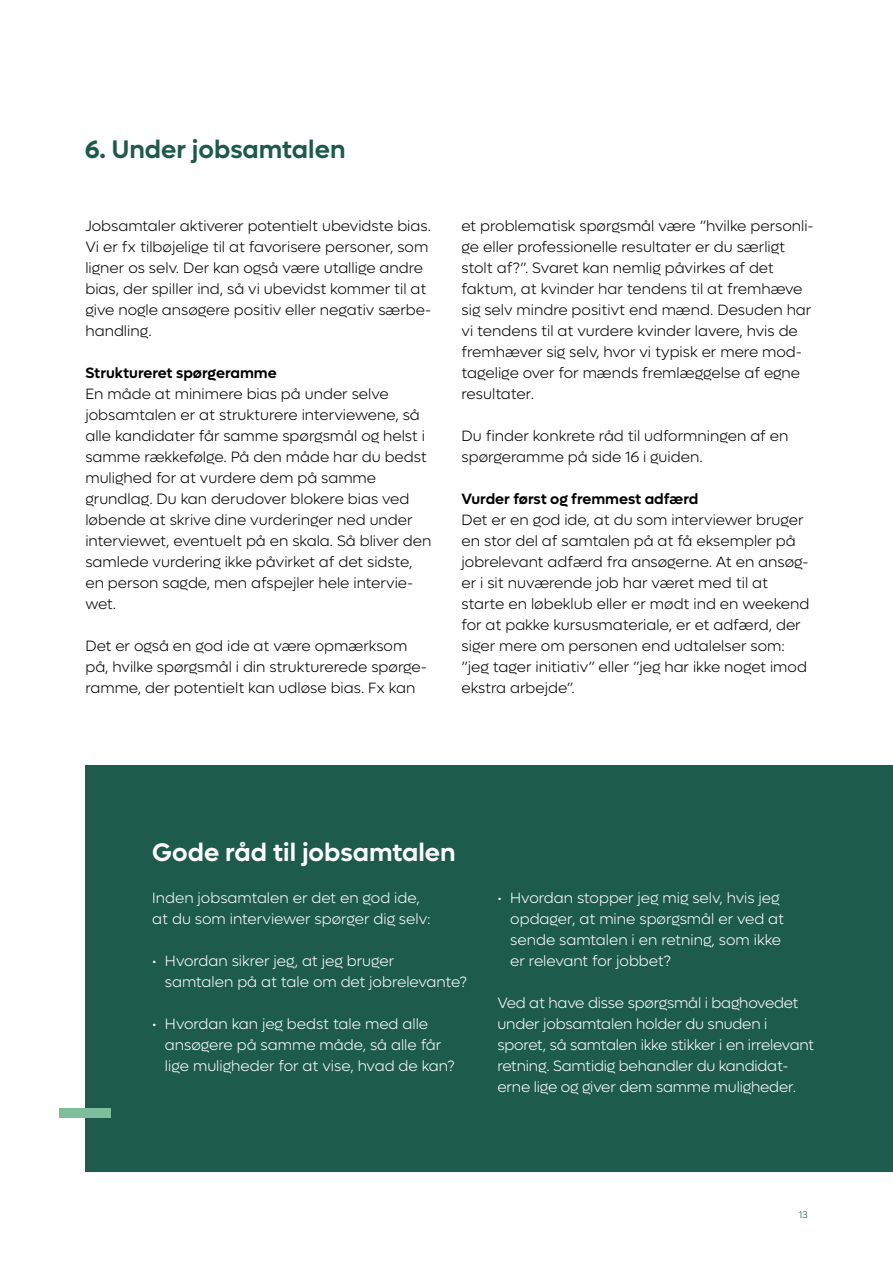
<style>
.page{position:relative;width:893px;height:1263px;background:#fff}
.page>*{position:absolute;margin:0;border:0;box-sizing:border-box;transform-origin:0 0}
.t1{font:600 25.5px "Lufga";color:#fff}
.t2{font:600 25.5px "Lufga";color:#1e5a4b}
.t3{font:300 15px/21px "Lufga";color:#000}
.t4{font:300 15px/21px "Lufga";letter-spacing:-.005em;color:#fff}
.t5{font:600 15px "Lufga";color:#000}
.t6{font:300 9.75px "Lufga";color:#1e5a4b}
</style>
<div class="page">
<div style="left:85px;top:765px;width:808px;height:407px;background:#1d5b4c"></div>
<div style="left:60px;top:1108px;width:51px;height:10px;background:#7dbe9b"></div>
<h1 class="t2" style="left:85px;top:134px;width:262px">6. Under jobsamtalen</h1>
<p class="t3" style="left:85px;top:215px;width:347px">Jobsamtaler aktiverer potentielt ubevidste bias.<br>Vi er fx tilbøjelige til at favorisere personer, som ligner os selv. Der kan også være utallige andre bias, der spiller ind, så vi ubevidst kommer til at give nogle ansøgere positiv eller negativ særbe&shy;handling.</p>
<p class="t5" style="left:85px;top:364px;width:193px">Struktureret spørgeramme</p>
<p class="t3" style="left:85px;top:383px;width:348px">En måde at minimere bias på under selve jobsamtalen er at strukturere interviewene, så alle kandidater får samme spørgsmål og helst i samme rækkefølge. På den måde har du bedst mulighed for at vurdere dem på samme grundlag. Du kan derudover blokere bias ved løbende at skrive dine vurderinger ned under interviewet, eventuelt på en skala. Så bliver den samlede vurdering ikke påvirket af det sidste, en person sagde, men afspejler hele intervie&shy;wet.</p>
<p class="t3" style="left:85px;top:635px;width:343px">Det er også en god ide at være opmærksom på, hvilke spørgsmål i din strukturerede spørge&shy;ramme, der potentielt kan udløse bias. Fx kan</p>
<p class="t3" style="left:462px;top:215px;width:354px">et problematisk spørgsmål være ”hvilke personli&shy;ge eller professionelle resultater er du særligt stolt af?”. Svaret kan nemlig påvirkes af det faktum, at kvinder har tendens til at fremhæve sig selv mindre positivt end mænd. Desuden har vi tendens til at vurdere kvinder lavere, hvis de fremhæver sig selv, hvor vi typisk er mere mod&shy;tagelige over for mænds fremlæggelse af egne resultater.</p>
<p class="t3" style="left:462px;top:425px;width:328px">Du finder konkrete råd til udformningen af en spørgeramme på side 16 i guiden.</p>
<p class="t5" style="left:462px;top:490px;width:238px">Vurder først og fremmest adfærd</p>
<p class="t3" style="left:462px;top:509px;width:349px">Det er en god ide, at du som interviewer bruger en stor del af samtalen på at få eksempler på jobrelevant adfærd fra ansøgerne. At en ansøg&shy;er i sit nuværende job har været med til at starte en løbeklub eller er mødt ind en weekend for at pakke kursusmateriale, er et adfærd, der siger mere om personen end udtalelser som: ”jeg tager initiativ” eller ”jeg har ikke noget imod ekstra arbejde”.</p>
<h1 class="t1" style="left:152px;top:837px;width:305px">Gode råd til jobsamtalen</h1>
<p class="t4" style="left:152px;top:887px;width:280px">Inden jobsamtalen er det en god ide, at du som interviewer spørger dig selv:</p>
<p class="t4" style="left:165px;top:950px;width:303px;text-indent:-13px">• Hvordan sikrer jeg, at jeg bruger<br>samtalen på at tale om det jobrelevante?</p>
<p class="t4" style="left:165px;top:1013px;width:291px;text-indent:-13px">• Hvordan kan jeg bedst tale med alle ansøgere på samme måde, så alle får lige muligheder for at vise, hvad de kan?</p>
<p class="t4" style="left:510px;top:887px;width:275px;text-indent:-13px">• Hvordan stopper jeg mig selv, hvis jeg opdager, at mine spørgsmål er ved at sende samtalen i en retning, som ikke er relevant for jobbet?</p>
<p class="t4" style="left:497px;top:992px;width:318px">Ved at have disse spørgsmål i baghovedet under jobsamtalen holder du snuden i sporet, så samtalen ikke stikker i en irrelevant retning. Samtidig behandler du kandidat&shy;erne lige og giver dem samme muligheder.</p>
<p class="t6" style="left:799px;top:1209px;width:11px">13</p>
</div>
